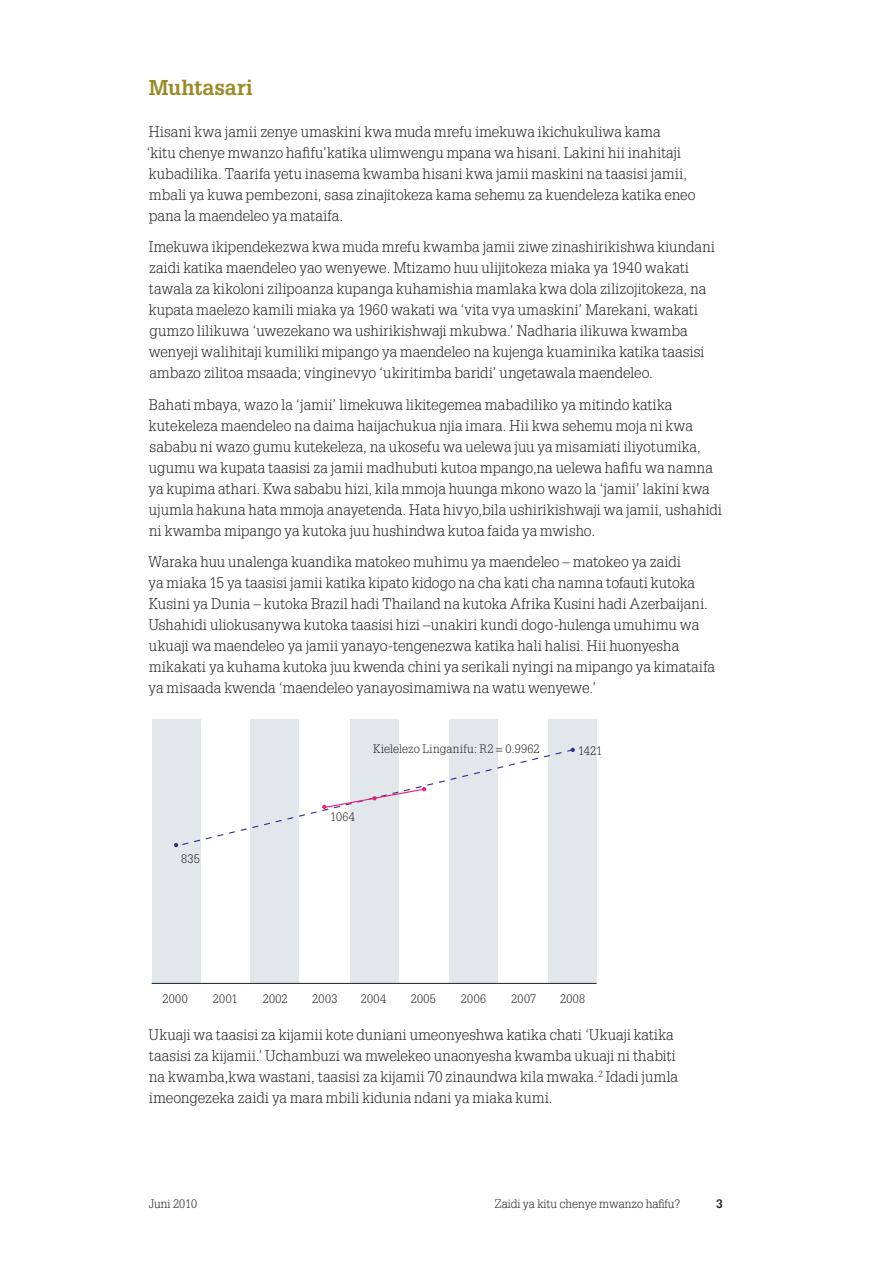
<style>
.page{position:relative;width:893px;height:1263px;background:#fff}
.page>*{position:absolute;margin:0;border:0;box-sizing:border-box;transform-origin:0 0}
.SECTION_HEAD{font:700 21px "Glypha LT Std";letter-spacing:-.005em;color:#9c8a27}
.TEXT{font:300 15px/21px "Glypha LT Std";letter-spacing:.01em;color:#231f20}
.t1{font:300 12px "Glypha LT Std";letter-spacing:.015em;color:#231f20}
.t2{font:700 12px "Glypha LT Std";color:#231f20}
</style>
<div class="page">
<div style="left:152px;top:719px;width:49px;height:264px;background:#e1e7ea"></div>
<div style="left:250px;top:719px;width:49px;height:264px;background:#e1e7ea"></div>
<div style="left:350px;top:719px;width:48px;height:264px;background:#e1e7ea"></div>
<div style="left:449px;top:719px;width:49px;height:264px;background:#e1e7ea"></div>
<div style="left:548px;top:719px;width:49px;height:264px;background:#e1e7ea"></div>
<hr style="left:152px;top:983px;width:444px;height:1px;background:#231f20">
<svg style="left:174px;top:748px;width:401px;height:99px"></svg>
<p class="SECTION_HEAD" style="left:149px;top:74px;width:105px">Muhtasari</p>
<p class="TEXT" style="left:146px;top:121px;width:551px">Hisani kwa jamii zenye umaskini kwa muda mrefu imekuwa ikichukuliwa kama<br>‘kitu chenye mwanzo hafifu’katika ulimwengu mpana wa hisani. Lakini hii inahitaji kubadilika. Taarifa yetu inasema kwamba hisani kwa jamii maskini na taasisi jamii, mbali ya kuwa pembezoni, sasa zinajitokeza kama sehemu za kuendeleza katika eneo pana la maendeleo ya mataifa.</p>
<p class="TEXT" style="left:149px;top:236px;width:568px">Imekuwa ikipendekezwa kwa muda mrefu kwamba jamii ziwe zinashirikishwa kiundani zaidi katika maendeleo yao wenyewe. Mtizamo huu ulijitokeza miaka ya 1940 wakati tawala za kikoloni zilipoanza kupanga kuhamishia mamlaka kwa dola zilizojitokeza, na kupata maelezo kamili miaka ya 1960 wakati wa ‘vita vya umaskini’ Marekani, wakati gumzo lilikuwa ‘uwezekano wa ushirikishwaji mkubwa.’ Nadharia ilikuwa kwamba wenyeji walihitaji kumiliki mipango ya maendeleo na kujenga kuaminika katika taasisi ambazo zilitoa msaada; vinginevyo ‘ukiritimba baridi’ ungetawala maendeleo.</p>
<p class="TEXT" style="left:149px;top:394px;width:575px">Bahati mbaya, wazo la ‘jamii’ limekuwa likitegemea mabadiliko ya mitindo katika kutekeleza maendeleo na daima haijachukua njia imara. Hii kwa sehemu moja ni kwa sababu ni wazo gumu kutekeleza, na ukosefu wa uelewa juu ya misamiati iliyotumika, ugumu wa kupata taasisi za jamii madhubuti kutoa mpango,na uelewa hafifu wa namna ya kupima athari. Kwa sababu hizi, kila mmoja huunga mkono wazo la ‘jamii’ lakini kwa ujumla hakuna hata mmoja anayetenda. Hata hivyo,bila ushirikishwaji wa jamii, ushahidi ni kwamba mipango ya kutoka juu hushindwa kutoa faida ya mwisho.</p>
<p class="TEXT" style="left:149px;top:551px;width:568px">Waraka huu unalenga kuandika matokeo muhimu ya maendeleo – matokeo ya zaidi<br>ya miaka 15 ya taasisi jamii katika kipato kidogo na cha kati cha namna tofauti kutoka Kusini ya Dunia – kutoka Brazil hadi Thailand na kutoka Afrika Kusini hadi Azerbaijani.<br>Ushahidi uliokusanywa kutoka taasisi hizi –unakiri kundi dogo‑hulenga umuhimu wa ukuaji wa maendeleo ya jamii yanayo‑tengenezwa katika hali halisi. Hii huonyesha mikakati ya kuhama kutoka juu kwenda chini ya serikali nyingi na mipango ya kimataifa ya misaada kwenda ‘maendeleo yanayosimamiwa na watu wenyewe.’</p>
<p class="t1" style="left:181px;top:851px;width:20px">835</p>
<p class="t1" style="left:373px;top:742px;width:168px">Kielelezo Linganifu: R2 = 0.9962</p>
<p class="t1" style="left:578px;top:744px;width:25px">1421</p>
<p class="t1" style="left:330px;top:810px;width:26px">1064</p>
<p class="t1" style="left:162px;top:992px;width:27px">2000</p>
<p class="t1" style="left:213px;top:992px;width:26px">2001</p>
<p class="t1" style="left:263px;top:992px;width:26px">2002</p>
<p class="t1" style="left:312px;top:992px;width:27px">2003</p>
<p class="t1" style="left:361px;top:992px;width:27px">2004</p>
<p class="t1" style="left:411px;top:992px;width:27px">2005</p>
<p class="t1" style="left:461px;top:992px;width:27px">2006</p>
<p class="t1" style="left:511px;top:992px;width:27px">2007</p>
<p class="t1" style="left:560px;top:992px;width:27px">2008</p>
<p class="TEXT" style="left:149px;top:1024px;width:531px">Ukuaji wa taasisi za kijamii kote duniani umeonyeshwa katika chati ‘Ukuaji katika taasisi za kijamii.’ Uchambuzi wa mwelekeo unaonyesha kwamba ukuaji ni thabiti na kwamba,kwa wastani, taasisi za kijamii 70 zinaundwa kila mwaka.<sup>2</sup> Idadi jumla imeongezeka zaidi ya mara mbili kidunia ndani ya miaka kumi.</p>
<p class="t1" style="left:149px;top:1196px;width:50px">Juni 2010</p>
<p class="t1" style="left:495px;top:1196px;width:187px">Zaidi ya kitu chenye mwanzo hafifu?</p>
<p class="t2" style="left:716px;top:1196px;width:8px">3</p>
</div>
